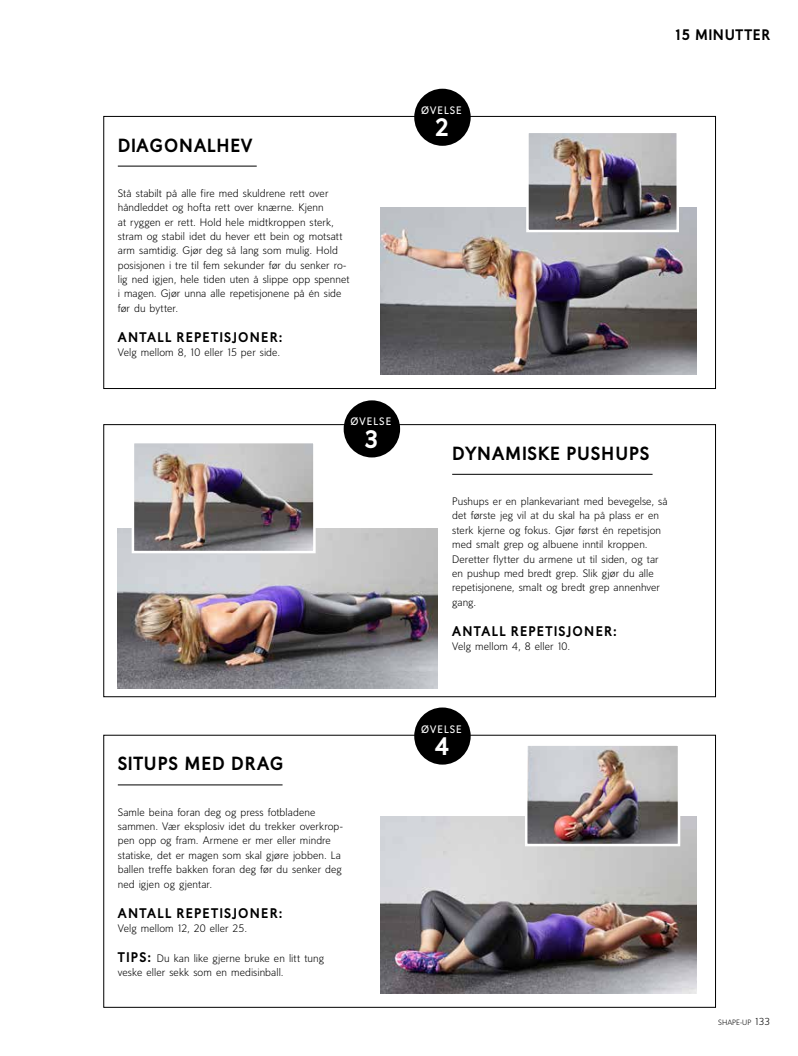
<style>
.page{position:relative;width:798px;height:1056px;background:#fff}
.page>*{position:absolute;margin:0;border:0;box-sizing:border-box;transform-origin:0 0}
.t1{font:900 25px "Oslo";color:#fff}
.t2{font:900 18.75px "Oslo";letter-spacing:.05em;color:#000}
.t3{font:900 15px "Oslo";letter-spacing:.05em;color:#000}
.t4{font:900 13.75px "Oslo";letter-spacing:.095em;color:#000}
.t5{font:300 10.62px/14.4px "Oslo";letter-spacing:.01em;color:#000}
.t6{font:700 10.62px "Oslo";letter-spacing:.1em;color:#fff}
.t7{font:300 7.5px "Oslo";color:#000}
.s1{font-weight:900;font-size:13.75px}
.s2{font-size:10px}
</style>
<div class="page">
<div style="left:103px;top:116px;width:612px;height:273px;border:1px solid #000"></div>
<div style="left:103px;top:424px;width:612px;height:273px;border:1px solid #000"></div>
<div style="left:103px;top:735px;width:612px;height:273px;border:1px solid #000"></div>
<img style="left:380px;top:208px;width:316px;height:166px">
<img style="left:118px;top:528px;width:319px;height:160px">
<img style="left:529px;top:134px;width:146px;height:95px">
<div style="left:526px;top:131px;width:152px;height:101px;border:2px solid #fff"></div>
<img style="left:135px;top:444px;width:177px;height:106px">
<div style="left:132px;top:441px;width:183px;height:112px;border:2px solid #fff"></div>
<img style="left:380px;top:816px;width:316px;height:177px">
<div style="left:414px;top:89px;width:56px;height:57px;background:#000;border-radius:50%"></div>
<div style="left:343px;top:400px;width:57px;height:57px;background:#000;border-radius:50%"></div>
<div style="left:414px;top:707px;width:56px;height:58px;background:#000;border-radius:50%"></div>
<hr style="left:118px;top:166px;width:138px;height:1px;background:#000">
<hr style="left:452px;top:474px;width:200px;height:1px;background:#000">
<hr style="left:118px;top:785px;width:164px;height:1px;background:#000">
<img style="left:527px;top:746px;width:150px;height:97px">
<div style="left:524px;top:743px;width:156px;height:103px;border:2px solid #fff"></div>
<h2 class="t2" style="left:118px;top:135px;width:136px">DIAGONALH EV</h2>
<p class="t5" style="left:118px;top:186px;width:233px">Stå stabilt på alle fire med skuldrene rett over håndleddet og hofta rett over knærne. Kjenn<br>at ryggen er rett. H old hele midtkroppen sterk, stram og stabil idet du hever ett bein og motsatt arm samtidig. Gjør deg så lang som mulig. Hold posisjonen i tre til fem sekunder før du senker ro&shy;lig ned igjen, hele tiden uten å slippe opp spennet i magen. Gjør unna alle repetisjonene på én side før du bytter.</p>
<p class="t4" style="left:118px;top:330px;width:166px">ANTALL REPETISJONER:</p>
<p class="t5" style="left:118px;top:345px;width:164px">Velg mellom 8, 10 eller 15 per side.</p>
<p class="t6" style="left:350px;top:416px;width:42px">ØVELSE</p>
<h1 class="t1" style="left:364px;top:426px;width:15px">3</h1>
<h2 class="t2" style="left:118px;top:754px;width:165px">SITUPS MED DRAG</h2>
<p class="t5" style="left:118px;top:805px;width:226px">Samle beina foran deg og press fotbladene sammen. Vær eksplosiv idet du trekker overkrop&shy;pen opp og fram. Armene er mer eller mindre statiske, det er magen som skal gjøre jobben. La ballen treffe bakken foran deg før du senker deg ned igjen og gjentar.</p>
<p class="t4" style="left:118px;top:905px;width:166px">ANTALL REPETISJONER:</p>
<p class="t5" style="left:118px;top:921px;width:131px">Velg mellom 12, 20 eller 25.</p>
<p class="t5" style="left:118px;top:951px;width:208px"><span class="s1">TIPS:</span> Du kan like gjerne bruke en litt tung veske eller sekk som en medisinball.</p>
<p class="t6" style="left:421px;top:104px;width:42px">ØVELSE</p>
<h1 class="t1" style="left:435px;top:114px;width:15px">2</h1>
<h3 class="t3" style="left:675px;top:26px;width:96px">15 MINUTTER</h3>
<h2 class="t2" style="left:452px;top:443px;width:198px">DYNAMISKE PUSH UPS</h2>
<p class="t5" style="left:452px;top:494px;width:217px">Pushups er en plankevariant med bevegelse, så det første jeg vil at du skal ha på plass er en sterk kjerne og fokus. Gjør først én repetisjon med smalt grep og albuene inntil kroppen.<br>Deretter flytter du armene ut til siden, og tar en pushup med bredt grep. Slik gjør du alle repetisjonene, smalt og bredt grep annenhver gang.</p>
<p class="t4" style="left:452px;top:623px;width:166px">ANTALL REPETISJONER:</p>
<p class="t5" style="left:452px;top:639px;width:119px">Velg mellom 4, 8 eller 10.</p>
<p class="t6" style="left:421px;top:723px;width:42px">ØVELSE</p>
<h1 class="t1" style="left:435px;top:733px;width:15px">4</h1>
<p class="t7" style="left:718px;top:1018px;width:53px">shape-up <span class="s2">133</span></p>
</div>
